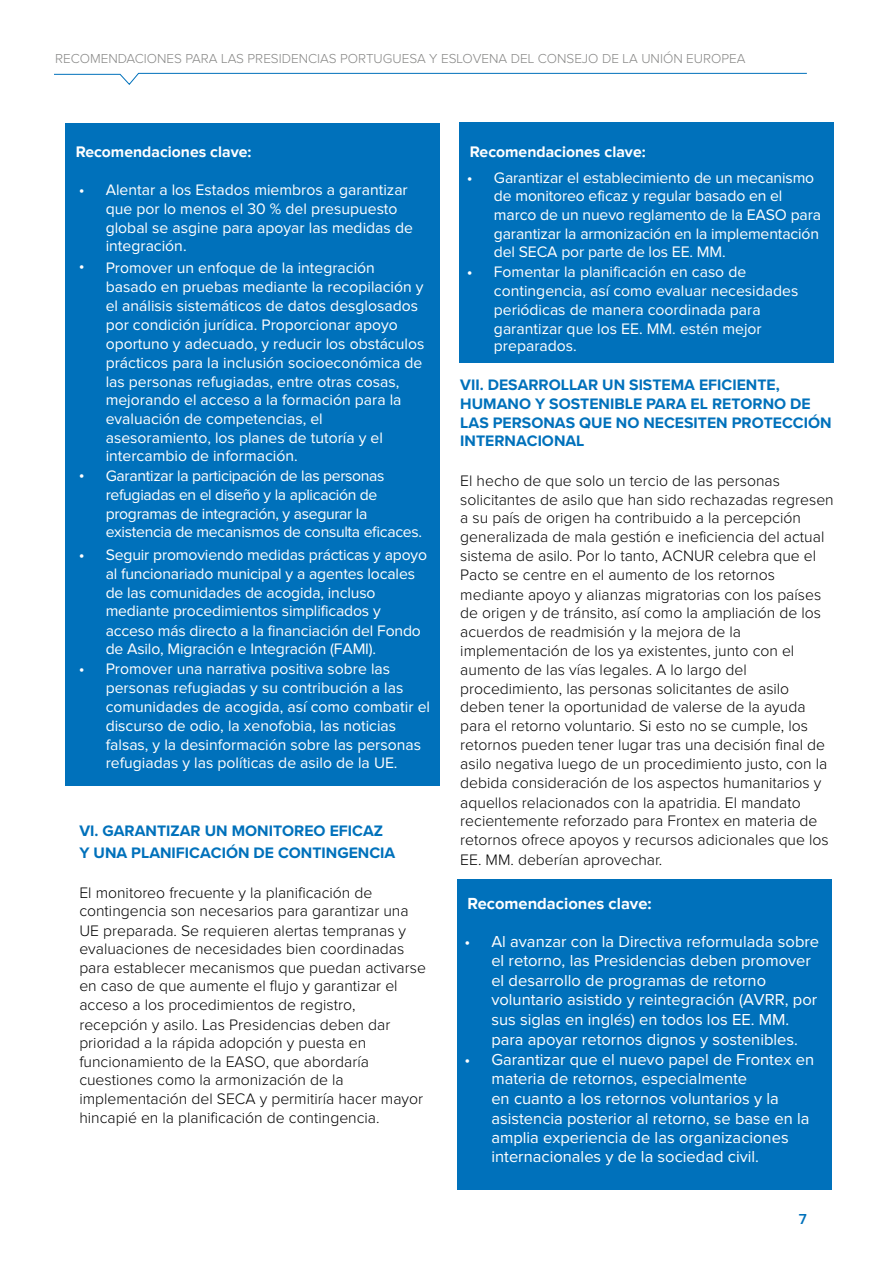
<style>
.page{position:relative;width:893px;height:1263px;background:#fff}
.page>*{position:absolute;margin:0;border:0;box-sizing:border-box;transform-origin:0 0}
.t1{font:16.5px/19.6px "Proxima Nova";color:#fff}
.t2{font:700 16.5px "Proxima Nova";color:#fff}
.t3{font:300 15.75px/18.9px "Proxima Nova";color:#000}
.t4{font:15.75px/18.6px "Proxima Nova";color:#fff}
.t5{font:700 15.75px/18.6px "Proxima Nova";color:#0071bb}
.t6{font:15.75px/18.6px "Proxima Nova";letter-spacing:-.02em;color:#fff}
.t7{font:700 15.75px "Proxima Nova";color:#fff}
.t8{font:600 15px "Proxima Nova";color:#0071bb}
.t9{font:300 13.5px "Proxima Nova";color:#878786}
.s1{font-size:16.5px}
</style>
<div class="page">
<div style="left:65px;top:123px;width:375px;height:662px;background:#0071bb"></div>
<div style="left:457px;top:879px;width:374px;height:310px;background:#0071bb"></div>
<div style="left:459px;top:123px;width:375px;height:240px;background:#0071bb"></div>
<svg style="left:54px;top:73px;width:753px;height:12px"></svg>
<p class="t9" style="left:55px;top:51px;width:692px">RECOMENDACIONES PARA LAS PRESIDENCIAS PORTUGUESA Y ESLOVENA DEL CONSEJO DE LA UNIÓN EUROPEA</p>
<p class="t7" style="left:76px;top:142px;width:177px">Recomendaciones clave:</p>
<p class="t4" style="left:106px;top:181px;width:309px;text-indent:-27px"><span class="s1">•</span> Alentar a los Estados miembros a garantizar que por lo menos el 30 % del presupuesto global se asgine para apoyar las medidas de integración.</p>
<p class="t1" style="left:79px;top:255px;width:7px">•</p>
<p class="t4" style="left:106px;top:259px;width:320px">Promover un enfoque de la integración basado en pruebas mediante la recopilación y el análisis sistemáticos de datos desglosados por condición jurídica. Proporcionar apoyo oportuno y adecuado, y reducir los obstáculos prácticos para la inclusión socioeconómica de las personas refugiadas, entre otras cosas, mejorando el acceso a la formación para la evaluación de competencias, el asesoramiento, los planes de tutoría y el intercambio de información.</p>
<p class="t6" style="left:106px;top:467px;width:318px">Garantizar la participación de las personas refugiadas en el diseño y la aplicación de programas de integración, y asegurar la existencia de mecanismos de consulta eficaces.</p>
<p class="t4" style="left:106px;top:546px;width:323px;text-indent:-27px"><span class="s1">•</span> Seguir promoviendo medidas prácticas y apoyo al funcionariado municipal y a agentes locales de las comunidades de acogida, incluso mediante procedimientos simplificados y</p>
<p class="t4" style="left:106px;top:622px;width:317px;line-height:17.9px">acceso más directo a la financiación del Fondo de Asilo, Migración e Integración (FAMI).</p>
<p class="t4" style="left:106px;top:659px;width:326px;text-indent:-27px"><span class="s1">•</span> Promover una narrativa positiva sobre las personas refugiadas y su contribución a las comunidades de acogida, así como combatir el discurso de odio, la xenofobia, las noticias falsas, y la desinformación sobre las personas refugiadas y las políticas de asilo de la UE.</p>
<p class="t1" style="left:79px;top:465px;width:7px">•</p>
<p class="t5" style="left:79px;top:819px;width:317px;line-height:21.9px">VI. GARANTIZAR UN MONITOREO EFICAZ<br>Y UNA PLANIFICACIÓN DE CONTINGENCIA</p>
<p class="t3" style="left:79px;top:884px;width:331px;line-height:18px">El monitoreo frecuente y la planificación de contingencia son necesarios para garantizar una</p>
<p class="t3" style="left:79px;top:922px;width:348px">UE preparada. Se requieren alertas tempranas y evaluaciones de necesidades bien coordinadas para establecer mecanismos que puedan activarse en caso de que aumente el flujo y garantizar el acceso a los procedimientos de registro, recepción y asilo. Las Presidencias deben dar</p>
<p class="t3" style="left:79px;top:1033px;width:345px">prioridad a la rápida adopción y puesta en funcionamiento de la EASO, que abordaría cuestiones como la armonización de la implementación del SECA y permitiría hacer mayor hincapié en la planificación de contingencia.</p>
<p class="t7" style="left:470px;top:142px;width:177px">Recomendaciones clave:</p>
<p class="t4" style="left:494px;top:168px;width:329px;text-indent:-27px"><span class="s1">•</span> Garantizar el establecimiento de un mecanismo de monitoreo eficaz y regular basado en el marco de un nuevo reglamento de la EASO para garantizar la armonización en la implementación del SECA por parte de los EE. MM.</p>
<p class="t4" style="left:494px;top:262px;width:306px;text-indent:-27px"><span class="s1">•</span> Fomentar la planificación en caso de contingencia, así como evaluar necesidades periódicas de manera coordinada para garantizar que los EE. MM. estén mejor preparados.</p>
<p class="t5" style="left:460px;top:375px;width:373px">VII. DESARROLLAR UN SISTEMA EFICIENTE, HUMANO Y SOSTENIBLE PARA EL RETORNO DE LAS PERSONAS QUE NO NECESITEN PROTECCIÓN INTERNACIONAL</p>
<p class="t3" style="left:460px;top:471px;width:375px;line-height:19.6px">El hecho de que solo un tercio de las personas solicitantes de asilo que han sido rechazadas regresen</p>
<p class="t3" style="left:460px;top:509px;width:366px">a su país de origen ha contribuido a la percepción generalizada de mala gestión e ineficiencia del actual sistema de asilo. Por lo tanto, ACNUR celebra que el Pacto se centre en el aumento de los retornos mediante apoyo y alianzas migratorias con los países</p>
<p class="t3" style="left:460px;top:604px;width:368px">de origen y de tránsito, así como la ampliación de los acuerdos de readmisión y la mejora de la implementación de los ya existentes, junto con el aumento de las vías legales. A lo largo del procedimiento, las personas solicitantes de asilo deben tener la oportunidad de valerse de la ayuda para el retorno voluntario. Si esto no se cumple, los retornos pueden tener lugar tras una decisión final de asilo negativa luego de un procedimiento justo, con la debida consideración de los aspectos humanitarios y aquellos relacionados con la apatridia. El mandato</p>
<p class="t3" style="left:460px;top:811px;width:370px;line-height:19.4px">recientemente reforzado para Frontex en materia de retornos ofrece apoyos y recursos adicionales que los<br>EE. MM. deberían aprovechar.</p>
<p class="t2" style="left:468px;top:894px;width:186px">Recomendaciones clave:</p>
<p class="t1" style="left:491px;top:931px;width:329px;text-indent:-27px">• Al avanzar con la Directiva reformulada sobre el retorno, las Presidencias deben promover el desarrollo de programas de retorno voluntario asistido y reintegración (AVRR, por sus siglas en inglés) en todos los EE. MM. para apoyar retornos dignos y sostenibles.</p>
<p class="t1" style="left:491px;top:1050px;width:324px;line-height:18.6px;text-indent:-27px">• Garantizar que el nuevo papel de Frontex en materia de retornos, especialmente</p>
<p class="t1" style="left:491px;top:1089px;width:320px;line-height:19.2px">en cuanto a los retornos voluntarios y la asistencia posterior al retorno, se base en la amplia experiencia de las organizaciones internacionales y de la sociedad civil.</p>
<p class="t8" style="left:799px;top:1212px;width:9px">7</p>
</div>
